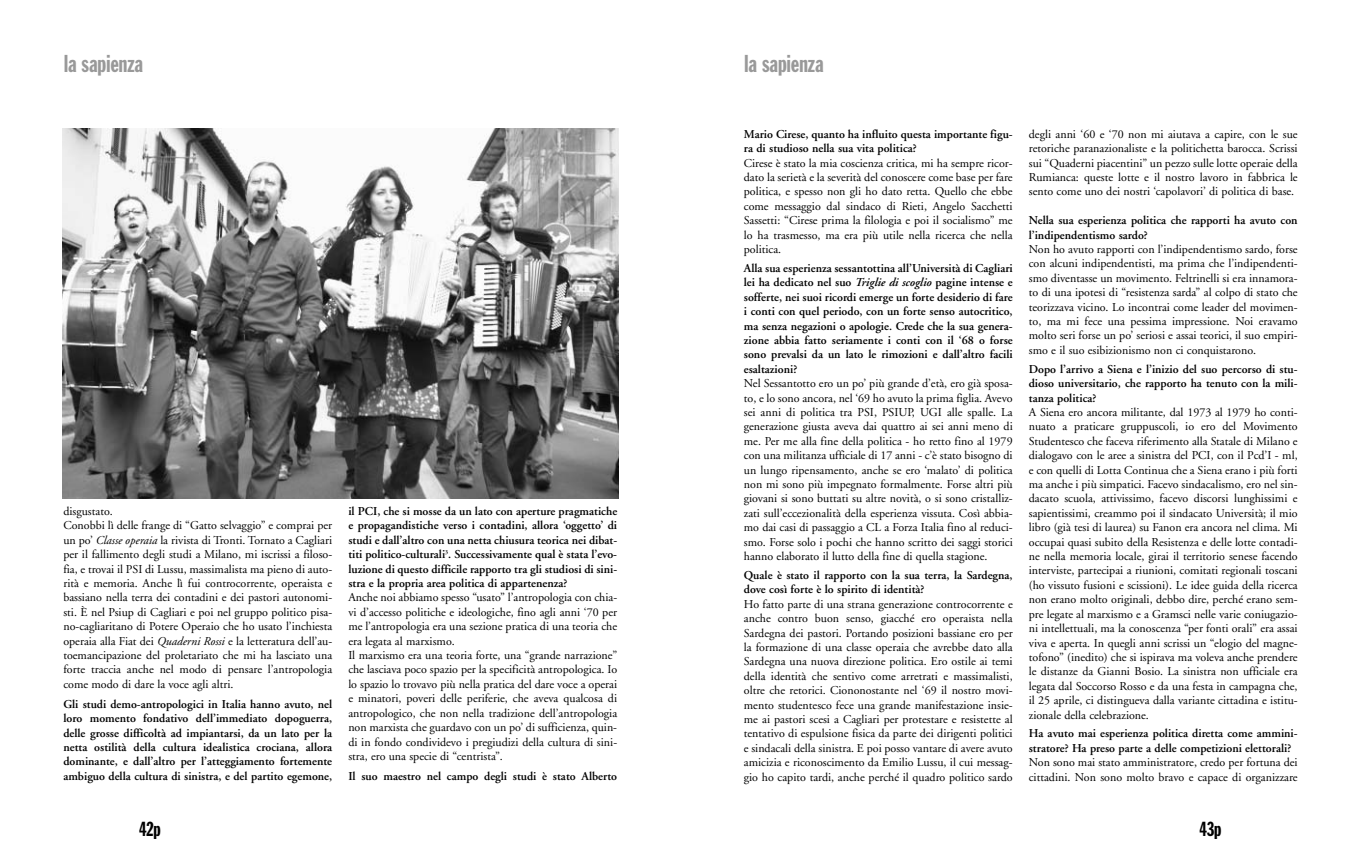
<style>
.page{position:relative;width:1361px;height:851px;background:#fff}
.page>*{position:absolute;margin:0;border:0;box-sizing:border-box;transform-origin:0 0}
.t1{font:24px "Franklin Gothic Extra Cond";color:#999}
.t2{font:20px "Franklin Gothic Extra Cond";color:#000}
.t3{font:12px/14.4px "Adobe Garamond";color:#000;text-align:justify}
.t4{font:600 12px/14.4px "Adobe Garamond";color:#000;text-align:justify}
.s1{font-style:italic}
</style>
<div class="page">
<img style="left:62px;top:128px;width:556px;height:370px">
<h1 class="t1" style="left:64px;top:55px;width:80px">la sapienza</h1>
<p class="t3" style="left:63px;top:505px;width:270px;text-align:left">disgustato.<br>Conobbi lì delle frange di “Gatto selvaggio” e comprai per un po’ <span class="s1">Classe operaia</span> la rivista di Tronti. Tornato a Cagliari per il fallimento degli studi a Milano, mi iscrissi a filoso&shy;fia, e trovai il PSI di Lussu, massimalista ma pieno di auto&shy;rità e memoria. Anche lì fui controcorrente, operaista e bassiano nella terra dei contadini e dei pastori autonomi&shy;sti. È nel Psiup di Cagliari e poi nel gruppo politico pisa&shy;no-cagliaritano di Potere Operaio che ho usato l’inchiesta operaia alla Fiat dei <span class="s1">Quaderni Rossi</span> e la letteratura dell’au&shy;toemancipazione del proletariato che mi ha lasciato una forte traccia anche nel modo di pensare l’antropologia come modo di dare la voce agli altri.</p>
<p class="t4" style="left:63px;top:697px;width:270px">Gli studi demo-antropologici in Italia hanno avuto, nel loro momento fondativo dell’immediato dopoguerra, delle grosse difficoltà ad impiantarsi, da un lato per la netta ostilità della cultura idealistica crociana, allora dominante, e dall’altro per l’atteggiamento fortemente ambiguo della cultura di sinistra, e del partito egemone,</p>
<p class="t4" style="left:348px;top:505px;width:270px">il PCI, che si mosse da un lato con aperture pragmatiche e propagandistiche verso i contadini, allora ‘oggetto’ di studi e dall’altro con una netta chiusura teorica nei dibat&shy;titi politico-culturali<sup>3</sup>. Successivamente qual è stata l’evo&shy;luzione di questo difficile rapporto tra gli studiosi di sini&shy;stra e la propria area politica di appartenenza?</p>
<p class="t3" style="left:348px;top:591px;width:270px;text-align:left">Anche noi abbiamo spesso “usato” l’antropologia con chia&shy;vi d’accesso politiche e ideologiche, fino agli anni ‘70 per me l’antropologia era una sezione pratica di una teoria che era legata al marxismo.<br>Il marxismo era una teoria forte, una “grande narrazione” che lasciava poco spazio per la specificità antropologica. Io lo spazio lo trovavo più nella pratica del dare voce a operai e minatori, poveri delle periferie, che aveva qualcosa di antropologico, che non nella tradizione dell’antropologia non marxista che guardavo con un po’ di sufficienza, quin&shy;di in fondo condividevo i pregiudizi della cultura di sini&shy;stra, ero una specie di “centrista”.</p>
<p class="t4" style="left:348px;top:769px;width:270px">Il suo maestro nel campo degli studi è stato Alberto</p>
<h1 class="t1" style="left:744px;top:55px;width:80px">la sapienza</h1>
<p class="t4" style="left:744px;top:128px;width:270px">Mario Cirese, quanto ha influito questa importante figu&shy;ra di studioso nella sua vita politica?</p>
<p class="t3" style="left:744px;top:156px;width:270px">Cirese è stato la mia coscienza critica, mi ha sempre ricor&shy;dato la serietà e la severità del conoscere come base per fare politica, e spesso non gli ho dato retta. Quello che ebbe come messaggio dal sindaco di Rieti, Angelo Sacchetti Sassetti: “Cirese prima la filologia e poi il socialismo” me lo ha trasmesso, ma era più utile nella ricerca che nella politica.</p>
<p class="t4" style="left:744px;top:262px;width:270px">Alla sua esperienza sessantottina all’Università di Cagliari lei ha dedicato nel suo <span class="s1">Triglie di scoglio</span> pagine intense e sofferte, nei suoi ricordi emerge un forte desiderio di fare i conti con quel periodo, con un forte senso autocritico, ma senza negazioni o apologie. Crede che la sua genera&shy;zione abbia fatto seriamente i conti con il ‘68 o forse sono prevalsi da un lato le rimozioni e dall’altro facili esaltazioni?</p>
<p class="t3" style="left:744px;top:377px;width:270px">Nel Sessantotto ero un po’ più grande d’età, ero già sposa&shy;to, e lo sono ancora, nel ‘69 ho avuto la prima figlia. Avevo sei anni di politica tra PSI, PSIUP, UGI alle spalle. La generazione giusta aveva dai quattro ai sei anni meno di me. Per me alla fine della politica - ho retto fino al 1979 con una militanza ufficiale di 17 anni - c’è stato bisogno di un lungo ripensamento, anche se ero ‘malato’ di politica non mi sono più impegnato formalmente. Forse altri più giovani si sono buttati su altre novità, o si sono cristalliz&shy;zati sull’eccezionalità della esperienza vissuta. Così abbia&shy;mo dai casi di passaggio a CL a Forza Italia fino al reduci&shy;smo. Forse solo i pochi che hanno scritto dei saggi storici hanno elaborato il lutto della fine di quella stagione.</p>
<p class="t4" style="left:744px;top:569px;width:270px">Quale è stato il rapporto con la sua terra, la Sardegna, dove così forte è lo spirito di identità?</p>
<p class="t3" style="left:744px;top:597px;width:270px">Ho fatto parte di una strana generazione controcorrente e anche contro buon senso, giacché ero operaista nella Sardegna dei pastori. Portando posizioni bassiane ero per la formazione di una classe operaia che avrebbe dato alla Sardegna una nuova direzione politica. Ero ostile ai temi della identità che sentivo come arretrati e massimalisti, oltre che retorici. Ciononostante nel ‘69 il nostro movi&shy;mento studentesco fece una grande manifestazione insie&shy;me ai pastori scesi a Cagliari per protestare e resistette al tentativo di espulsione fisica da parte dei dirigenti politici e sindacali della sinistra. E poi posso vantare di avere avuto amicizia e riconoscimento da Emilio Lussu, il cui messag&shy;gio ho capito tardi, anche perché il quadro politico sardo</p>
<p class="t3" style="left:1029px;top:128px;width:270px">degli anni ‘60 e ‘70 non mi aiutava a capire, con le sue retoriche paranazionaliste e la politichetta barocca. Scrissi sui “Quaderni piacentini” un pezzo sulle lotte operaie della Rumianca: queste lotte e il nostro lavoro in fabbrica le sento come uno dei nostri ‘capolavori’ di politica di base.</p>
<p class="t4" style="left:1029px;top:214px;width:270px">Nella sua esperienza politica che rapporti ha avuto con l’indipendentismo sardo?</p>
<p class="t3" style="left:1029px;top:243px;width:270px">Non ho avuto rapporti con l’indipendentismo sardo, forse con alcuni indipendentisti, ma prima che l’indipendenti&shy;smo diventasse un movimento. Feltrinelli si era innamora&shy;to di una ipotesi di “resistenza sarda” al colpo di stato che teorizzava vicino. Lo incontrai come leader del movimen&shy;to, ma mi fece una pessima impressione. Noi eravamo molto seri forse un po’ seriosi e assai teorici, il suo empiri&shy;smo e il suo esibizionismo non ci conquistarono.</p>
<p class="t4" style="left:1029px;top:363px;width:270px">Dopo l’arrivo a Siena e l’inizio del suo percorso di stu&shy;dioso universitario, che rapporto ha tenuto con la mili&shy;tanza politica?</p>
<p class="t3" style="left:1029px;top:406px;width:270px">A Siena ero ancora militante, dal 1973 al 1979 ho conti&shy;nuato a praticare gruppuscoli, io ero del Movimento Studentesco che faceva riferimento alla Statale di Milano e dialogavo con le aree a sinistra del PCI, con il Pcd’I - ml, e con quelli di Lotta Continua che a Siena erano i più forti ma anche i più simpatici. Facevo sindacalismo, ero nel sin&shy;dacato scuola, attivissimo, facevo discorsi lunghissimi e sapientissimi, creammo poi il sindacato Università; il mio libro (già tesi di laurea) su Fanon era ancora nel clima. Mi occupai quasi subito della Resistenza e delle lotte contadi&shy;ne nella memoria locale, girai il territorio senese facendo interviste, partecipai a riunioni, comitati regionali toscani (ho vissuto fusioni e scissioni). Le idee guida della ricerca non erano molto originali, debbo dire, perché erano sem&shy;pre legate al marxismo e a Gramsci nelle varie coniugazio&shy;ni intellettuali, ma la conoscenza “per fonti orali” era assai viva e aperta. In quegli anni scrissi un “elogio del magne&shy;tofono” (inedito) che si ispirava ma voleva anche prendere le distanze da Gianni Bosio. La sinistra non ufficiale era legata dal Soccorso Rosso e da una festa in campagna che, il 25 aprile, ci distingueva dalla variante cittadina e istitu&shy;zionale della celebrazione.</p>
<p class="t4" style="left:1029px;top:727px;width:270px">Ha avuto mai esperienza politica diretta come ammini&shy;stratore? Ha preso parte a delle competizioni elettorali?</p>
<p class="t3" style="left:1029px;top:756px;width:270px">Non sono mai stato amministratore, credo per fortuna dei cittadini. Non sono molto bravo e capace di organizzare</p>
<h2 class="t2" style="left:140px;top:821px;width:23px">42p</h2>
<h2 class="t2" style="left:1200px;top:821px;width:23px">43p</h2>
</div>
